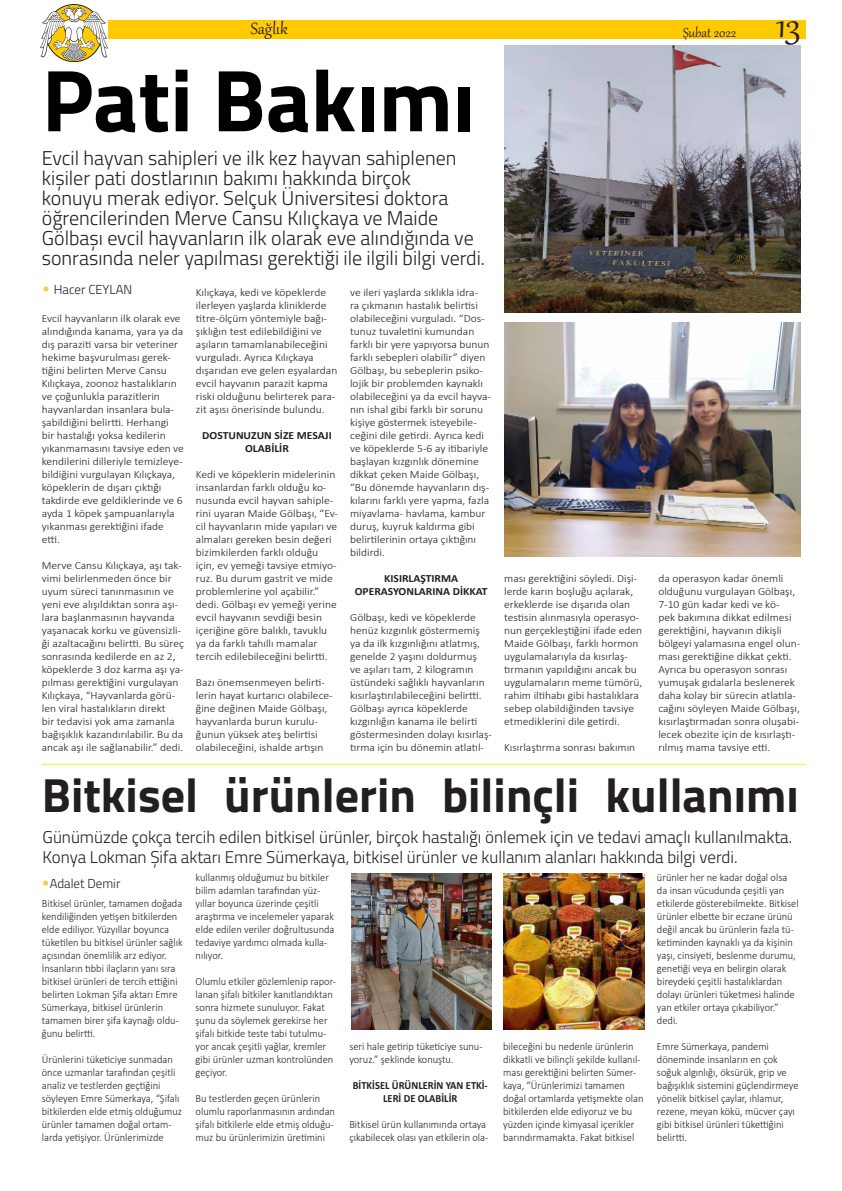
<style>
.page{position:relative;width:842px;height:1191px;background:#fff}
.page>*{position:absolute;margin:0;border:0;box-sizing:border-box;transform-origin:0 0}
.t1{font:700 88px "Titillium Web";color:#000}
.t2{font:700 48px "Titillium Web";color:#231f20}
.t3{font:44px "Gabriola";color:#231f20}
.t4{font:300 20px/20px "Titillium Web";color:#231f20}
.t5{font:20px "Gabriola";color:#231f20}
.t6{font:300 17px/20px "Titillium Web";color:#231f20}
.t7{font:16px "Gabriola";color:#231f20}
.t8{font:300 13px "Titillium Web";color:#231f20}
.t9{font:300 11px/13px "Calibri";color:#231f20;scale:1.05 1}
.t10{font:300 11px/13px "Calibri";color:#231f20;scale:.95 1}
.t11{font:700 11px/13px "Calibri";color:#231f20;text-align:center;scale:1.05 1}
.t12{font:700 11px/13px "Calibri";color:#231f20;text-align:center;scale:.95 1}
.s1{font-family:"Calibri";font-weight:400;font-size:16px;color:#efd339}
</style>
<div class="page">
<div style="left:45px;top:21px;width:760px;height:18px;background:#ffcb00"></div>
<img style="left:40px;top:5px;width:68px;height:57px">
<img style="left:505px;top:322px;width:295px;height:234px">
<img style="left:505px;top:45px;width:295px;height:268px">
<img style="left:351px;top:873px;width:141px;height:156px">
<img style="left:504px;top:873px;width:140px;height:156px">
<hr style="left:42px;top:764px;width:763px;height:1px;background:#fff101">
<p class="t5" style="left:251px;top:16px;width:39px">Sağlık</p>
<p class="t7" style="left:683px;top:22px;width:55px">Şubat 2022</p>
<p class="t3" style="left:776px;top:-4px;width:26px">13</p>
<p class="t1" style="left:42px;top:33px;width:435px">Pati Bakımı</p>
<p class="t4" style="left:42px;top:147px;width:445px">Evcil hayvan sahipleri ve ilk kez hayvan sahiplenen kişiler pati dostlarının bakımı hakkında birçok<br>konuyu merak ediyor. Selçuk Üniversitesi doktora öğrencilerinden Merve Cansu Kılıçkaya ve Maide Gölbaşı evcil hayvanların ilk olarak eve alındığında ve sonrasında neler yapılması gerektiği ile ilgili bilgi verdi.</p>
<p class="t8" style="left:42px;top:280px;width:92px"><span class="s1">•</span> Hacer CEYLAN</p>
<p class="t9" style="left:42px;top:312px;width:137px">Evcil hayvanların ilk olarak eve alındığında kanama, yara ya da dış paraziti varsa bir veteriner hekime başvurulması gerek&shy;tiğini belirten Merve Cansu<br>Kılıçkaya, zoonoz hastalıkların ve çoğunlukla parazitlerin hayvanlardan insanlara bula&shy;şabildiğini belirtti. Herhangi<br>bir hastalığı yoksa kedilerin yıkanmamasını tavsiye eden ve kendilerini dilleriyle temizleye&shy;bildiğini vurgulayan Kılıçkaya, köpeklerin de dışarı çıktığı takdirde eve geldiklerinde ve 6 ayda 1 köpek şampuanlarıyla yıkanması gerektiğini ifade etti.</p>
<p class="t9" style="left:42px;top:559px;width:137px">Merve Cansu Kılıçkaya, aşı tak&shy;vimi belirlenmeden önce bir uyum süreci tanınmasının ve yeni eve alışıldıktan sonra aşı&shy;lara başlanmasının hayvanda yaşanacak korku ve güvensizli&shy;ği azaltacağını belirtti. Bu süreç sonrasında kedilerde en az 2, köpeklerde 3 doz karma aşı ya&shy;pılması gerektiğini vurgulayan<br>Kılıçkaya, “Hayvanlarda görü&shy;len viral hastalıkların direkt<br>bir tedavisi yok ama zamanla bağışıklık kazandırılabilir. Bu da ancak aşı ile sağlanabilir.” dedi.</p>
<p class="t9" style="left:196px;top:286px;width:136px">Kılıçkaya, kedi ve köpeklerde ilerleyen yaşlarda kliniklerde titre-ölçüm yöntemiyle bağı&shy;şıklığın test edilebildiğini ve aşıların tamamlanabileceğini vurguladı. Ayrıca Kılıçkaya dışarıdan eve gelen eşyalardan evcil hayvanın parazit kapma riski olduğunu belirterek para&shy;zit aşısı önerisinde bulundu.</p>
<p class="t11" style="left:202px;top:429px;width:125px">DOSTUNUZUN SİZE MESAJI<br>OLABİLİR</p>
<p class="t9" style="left:196px;top:468px;width:137px">Kedi ve köpeklerin midelerinin insanlardan farklı olduğu ko&shy;nusunda evcil hayvan sahiple&shy;rini uyaran Maide Gölbaşı, “Ev&shy;cil hayvanların mide yapıları ve almaları gereken besin değeri bizimkilerden farklı olduğu için, ev yemeği tavsiye etmiyo&shy;ruz. Bu durum gastrit ve mide problemlerine yol açabilir.” dedi. Gölbaşı ev yemeği yerine evcil hayvanın sevdiği besin içeriğine göre balıklı, tavuklu ya da farklı tahıllı mamalar tercih edilebileceğini belirtti.</p>
<p class="t9" style="left:196px;top:676px;width:132px">Bazı önemsenmeyen belirti&shy;lerin hayat kurtarıcı olabilece&shy;ğine değinen Maide Gölbaşı, hayvanlarda burun kurulu&shy;ğunun yüksek ateş belirtisi olabileceğini, ishalde artışın</p>
<p class="t9" style="left:350px;top:286px;width:136px">ve ileri yaşlarda sıklıkla idra-<br>ra çıkmanın hastalık belirtisi olabileceğini vurguladı. “Dos&shy;tunuz tuvaletini kumundan farklı bir yere yapıyorsa bunun farklı sebepleri olabilir” diyen<br>Gölbaşı, bu sebeplerin psiko&shy;lojik bir problemden kaynaklı olabileceğini ya da evcil hayva&shy;nın ishal gibi farklı bir sorunu kişiye göstermek isteyebile&shy;ceğini dile getirdi. Ayrıca kedi ve köpeklerde 5-6 ay itibariyle başlayan kızgınlık dönemine dikkat çeken Maide Gölbaşı, “Bu dönemde hayvanların dış&shy;kılarını farklı yere yapma, fazla miyavlama- havlama, kambur duruş, kuyruk kaldırma gibi belirtilerinin ortaya çıktığını bildirdi.</p>
<p class="t11" style="left:355px;top:572px;width:128px">KISIRLAŞTIRMA<br>OPERASYONLARINA DİKKAT</p>
<p class="t9" style="left:350px;top:611px;width:137px">Gölbaşı, kedi ve köpeklerde henüz kızgınlık göstermemiş ya da ilk kızgınlığını atlatmış, genelde 2 yaşını doldurmuş<br>ve aşıları tam, 2 kilogramın üstündeki sağlıklı hayvanların kısırlaştırılabileceğini belirtti.<br>Gölbaşı ayrıca köpeklerde kızgınlığın kanama ile belirti göstermesinden dolayı kısırlaş&shy;tırma için bu dönemin atlatıl-</p>
<p class="t9" style="left:504px;top:572px;width:133px">ması gerektiğini söyledi. Dişi&shy;lerde karın boşluğu açılarak, erkeklerde ise dışarıda olan testisin alınmasıyla operasyo&shy;nun gerçekleştiğini ifade eden<br>Maide Gölbaşı, farklı hormon uygulamalarıyla da kısırlaş&shy;tırmanın yapıldığını ancak bu uygulamaların meme tümörü, rahim iltihabı gibi hastalıklara sebep olabildiğinden tavsiye etmediklerini dile getirdi.</p>
<p class="t9" style="left:504px;top:741px;width:126px">Kısırlaştırma sonrası bakımın</p>
<p class="t9" style="left:658px;top:572px;width:137px">da operasyon kadar önemli olduğunu vurgulayan Gölbaşı,<br>7-10 gün kadar kedi ve kö-<br>pek bakımına dikkat edilmesi gerektiğini, hayvanın dikişli bölgeyi yalamasına engel olun&shy;ması gerektiğine dikkat çekti.<br>Ayrıca bu operasyon sonrası yumuşak gıdalarla beslenerek daha kolay bir sürecin atlatıla&shy;cağını söyleyen Maide Gölbaşı, kısırlaştırmadan sonra oluşabi&shy;lecek obezite için de kısırlaştı&shy;rılmış mama tavsiye etti.</p>
<p class="t2" style="left:42px;top:758px;width:758px">Bitkisel ürünlerin bilinçli kullanımı</p>
<p class="t6" style="left:43px;top:826px;width:751px">Günümüzde çokça tercih edilen bitkisel ürünler, birçok hastalığı önlemek için ve tedavi amaçlı kullanılmakta.<br>Konya Lokman Şifa aktarı Emre Sümerkaya, bitkisel ürünler ve kullanım alanları hakkında bilgi verdi.</p>
<p class="t8" style="left:42px;top:874px;width:80px"><span class="s1">•</span>Adalet Demir</p>
<p class="t10" style="left:42px;top:897px;width:150px">Bitkisel ürünler, tamamen doğada kendiliğinden yetişen bitkilerden elde ediliyor. Yüzyıllar boyunca tüketilen bu bitkisel ürünler sağlık açısından önemlilik arz ediyor.<br>İnsanların tıbbi ilaçların yanı sıra bitkisel ürünleri de tercih ettiğini belirten Lokman Şifa aktarı Emre Sümerkaya, bitkisel ürünlerin tamamen birer şifa kaynağı oldu&shy;ğunu belirtti.</p>
<p class="t10" style="left:42px;top:1053px;width:149px">Ürünlerini tüketiciye sunmadan önce uzmanlar tarafından çeşitli analiz ve testlerden geçtiğini söyleyen Emre Sümerkaya, “Şifalı bitkilerden elde etmiş olduğumuz ürünler tamamen doğal ortam&shy;larda yetişiyor. Ürünlerimizde</p>
<p class="t10" style="left:196px;top:871px;width:148px">kullanmış olduğumuz bu bitkiler bilim adamları tarafından yüz&shy;yıllar boyunca üzerinde çeşitli araştırma ve incelemeler yaparak elde edilen veriler doğrultusunda tedaviye yardımcı olmada kulla&shy;nılıyor.</p>
<p class="t10" style="left:196px;top:975px;width:149px">Olumlu etkiler gözlemlenip rapor&shy;lanan şifalı bitkiler kanıtlandıktan sonra hizmete sunuluyor. Fakat şunu da söylemek gerekirse her şifalı bitkide teste tabi tutulmu&shy;yor ancak çeşitli yağlar, kremler gibi ürünler uzman kontrolünden geçiyor.</p>
<p class="t10" style="left:196px;top:1092px;width:148px">Bu testlerden geçen ürünlerin olumlu raporlanmasının ardından şifalı bitkilerle elde etmiş olduğu&shy;muz bu ürünlerimizin üretimini</p>
<p class="t10" style="left:349px;top:1040px;width:142px">seri hale getirip tüketiciye sunu&shy;yoruz.” şeklinde konuştu.</p>
<p class="t12" style="left:353px;top:1079px;width:144px">BİTKİSEL ÜRÜNLERİN YAN ETKİ-<br>LERİ DE OLABİLİR</p>
<p class="t10" style="left:349px;top:1118px;width:148px">Bitkisel ürün kullanımında ortaya çıkabilecek olası yan etkilerin ola-</p>
<p class="t10" style="left:503px;top:1040px;width:149px">bileceğini bu nedenle ürünlerin dikkatli ve bilinçli şekilde kullanıl&shy;ması gerektiğini belirten Sümer&shy;kaya, “Ürünlerimizi tamamen doğal ortamlarda yetişmekte olan bitkilerden elde ediyoruz ve bu yüzden içinde kimyasal içerikler barındırmamakta. Fakat bitkisel</p>
<p class="t10" style="left:657px;top:871px;width:151px">ürünler her ne kadar doğal olsa da insan vücudunda çeşitli yan etkilerde gösterebilmekte. Bitkisel ürünler elbette bir eczane ürünü değil ancak bu ürünlerin fazla tü&shy;ketiminden kaynaklı ya da kişinin yaşı, cinsiyeti, beslenme durumu, genetiği veya en belirgin olarak bireydeki çeşitli hastalıklardan dolayı ürünleri tüketmesi halinde yan etkiler ortaya çıkabiliyor.” dedi.</p>
<p class="t10" style="left:657px;top:1040px;width:151px">Emre Sümerkaya, pandemi döneminde insanların en çok soğuk algınlığı, öksürük, grip ve bağışıklık sistemini güçlendirmeye yönelik bitkisel çaylar, ıhlamur, rezene, meyan kökü, mücver çayı gibi bitkisel ürünleri tükettiğini belirtti.</p>
</div>
